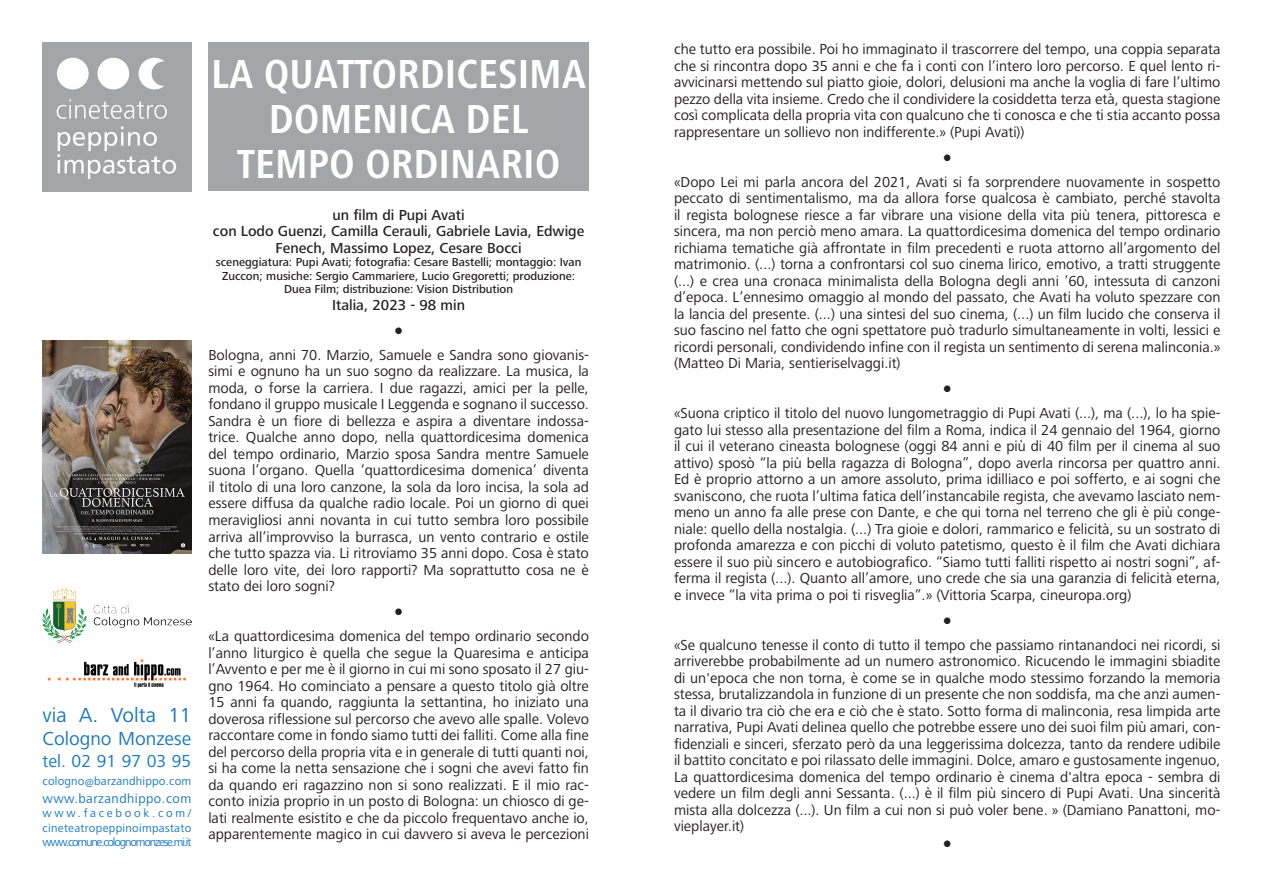
<style>
.page{position:relative;width:1263px;height:893px;background:#fff}
.page>*{position:absolute;margin:0;border:0;box-sizing:border-box;transform-origin:0 0}
.t1{font:700 condensed 42px/45px "Frutiger Next LT";color:#fff;text-align:center}
.t2{font:21px "Frutiger Next LT";color:#1978be}
.t3{font:19.5px "Frutiger Next LT";color:#1978be}
.t4{font:18px "Frutiger Next LT";color:#1978be}
.t5{font:15px/16.5px "Frutiger Next LT";color:#231f20;text-align:justify}
.t6{font:500 15px/16.5px "Frutiger Next LT";color:#231f20;text-align:center}
.t7{font:15px "Trebuchet MS";color:#231f20}
.t8{font:13.5px "Frutiger Next LT";letter-spacing:.035em;color:#1978be}
.t9{font:500 12px/13.5px "Frutiger Next LT";color:#231f20;text-align:center}
.t10{font:12px "Frutiger Next LT";letter-spacing:.015em;color:#1978be}
.t11{font:12px "Frutiger Next LT";letter-spacing:-.1em;color:#1978be}
.t12{font:12px "Frutiger Next LT";letter-spacing:.23em;color:#1978be}
</style>
<div class="page">
<div style="left:208px;top:43px;width:381px;height:148px;background:#a4a5a9"></div>
<img style="left:43px;top:341px;width:148px;height:212px">
<img style="left:47px;top:659px;width:139px;height:29px">
<img style="left:43px;top:589px;width:148px;height:53px">
<img style="left:43px;top:43px;width:148px;height:148px">
<p class="t2" style="left:43px;top:703px;width:150px">via A. Volta 11</p>
<p class="t3" style="left:43px;top:728px;width:150px">Cologno Monzese</p>
<p class="t4" style="left:43px;top:751px;width:150px">tel. 02 91 97 03 95</p>
<p class="t10" style="left:43px;top:774px;width:150px">cologno@barzandhippo.com</p>
<p class="t8" style="left:43px;top:791px;width:150px">www.barzandhippo.com</p>
<p class="t12" style="left:43px;top:807px;width:150px">www.facebook.com/</p>
<p class="t10" style="left:43px;top:821px;width:150px">cineteatropeppinoimpastato</p>
<p class="t11" style="left:43px;top:836px;width:150px">www.comune.colognomonzese.mi.it</p>
<p class="t1" style="left:211px;top:52px;width:376px">LA QUATTORDICESIMA<br>DOMENICA DEL<br>TEMPO ORDINARIO</p>
<p class="t6" style="left:213px;top:207px;width:373px">un film di Pupi Avati<br>con Lodo Guenzi, Camilla Cerauli, Gabriele Lavia, Edwige<br>Fenech, Massimo Lopez, Cesare Bocci</p>
<p class="t9" style="left:216px;top:256px;width:367px">sceneggiatura: Pupi Avati; fotografia: Cesare Bastelli; montaggio: Ivan<br>Zuccon; musiche: Sergio Cammariere, Lucio Gregoretti; produzione:<br>Duea Film; distribuzione: Vision Distribution</p>
<p class="t6" style="left:332px;top:297px;width:134px">Italia, 2023 - 98 min</p>
<p class="t7" style="left:394px;top:320px;width:11px">●</p>
<p class="t5" style="left:208px;top:347px;width:382px">Bologna, anni 70. Marzio, Samuele e Sandra sono giovanis&shy;simi e ognuno ha un suo sogno da realizzare. La musica, la moda, o forse la carriera. I due ragazzi, amici per la pelle, fondano il gruppo musicale I Leggenda e sognano il successo.<br>Sandra è un fiore di bellezza e aspira a diventare indossa&shy;trice. Qualche anno dopo, nella quattordicesima domenica del tempo ordinario, Marzio sposa Sandra mentre Samuele suona l’organo. Quella ‘quattordicesima domenica’ diventa il titolo di una loro canzone, la sola da loro incisa, la sola ad essere diffusa da qualche radio locale. Poi un giorno di quei meravigliosi anni novanta in cui tutto sembra loro possibile arriva all’improvviso la burrasca, un vento contrario e ostile che tutto spazza via. Li ritroviamo 35 anni dopo. Cosa è stato delle loro vite, dei loro rapporti? Ma soprattutto cosa ne è stato dei loro sogni?</p>
<p class="t7" style="left:394px;top:601px;width:11px">●</p>
<p class="t5" style="left:208px;top:628px;width:382px">«La quattordicesima domenica del tempo ordinario secondo l’anno liturgico è quella che segue la Quaresima e anticipa l’Avvento e per me è il giorno in cui mi sono sposato il 27 giu&shy;gno 1964. Ho cominciato a pensare a questo titolo già oltre 15 anni fa quando, raggiunta la settantina, ho iniziato una doverosa riflessione sul percorso che avevo alle spalle. Volevo raccontare come in fondo siamo tutti dei falliti. Come alla fine del percorso della propria vita e in generale di tutti quanti noi, si ha come la netta sensazione che i sogni che avevi fatto fin da quando eri ragazzino non si sono realizzati. E il mio rac&shy;conto inizia proprio in un posto di Bologna: un chiosco di ge&shy;lati realmente esistito e che da piccolo frequentavo anche io, apparentemente magico in cui davvero si aveva le percezioni</p>
<p class="t5" style="left:674px;top:41px;width:548px">che tutto era possibile. Poi ho immaginato il trascorrere del tempo, una coppia separata che si rincontra dopo 35 anni e che fa i conti con l’intero loro percorso. E quel lento ri&shy;avvicinarsi mettendo sul piatto gioie, dolori, delusioni ma anche la voglia di fare l’ultimo pezzo della vita insieme. Credo che il condividere la cosiddetta terza età, questa stagione così complicata della propria vita con qualcuno che ti conosca e che ti stia accanto possa rappresentare un sollievo non indifferente.» (Pupi Avati))</p>
<p class="t7" style="left:943px;top:147px;width:11px">●</p>
<p class="t5" style="left:674px;top:173px;width:548px">«Dopo Lei mi parla ancora del 2021, Avati si fa sorprendere nuovamente in sospetto peccato di sentimentalismo, ma da allora forse qualcosa è cambiato, perché stavolta il regista bolognese riesce a far vibrare una visione della vita più tenera, pittoresca e sincera, ma non perciò meno amara. La quattordicesima domenica del tempo ordinario richiama tematiche già affrontate in film precedenti e ruota attorno all’argomento del matrimonio. (...) torna a confrontarsi col suo cinema lirico, emotivo, a tratti struggente (...) e crea una cronaca minimalista della Bologna degli anni ’60, intessuta di canzoni d’epoca. L’ennesimo omaggio al mondo del passato, che Avati ha voluto spezzare con la lancia del presente. (...) una sintesi del suo cinema, (...) un film lucido che conserva il suo fascino nel fatto che ogni spettatore può tradurlo simultaneamente in volti, lessici e ricordi personali, condividendo infine con il regista un sentimento di serena malinconia.» (Matteo Di Maria, sentieriselvaggi.it)</p>
<p class="t7" style="left:943px;top:378px;width:11px">●</p>
<p class="t5" style="left:674px;top:405px;width:548px">«Suona criptico il titolo del nuovo lungometraggio di Pupi Avati (...), ma (...), lo ha spie&shy;gato lui stesso alla presentazione del film a Roma, indica il 24 gennaio del 1964, giorno il cui il veterano cineasta bolognese (oggi 84 anni e più di 40 film per il cinema al suo attivo) sposò “la più bella ragazza di Bologna”, dopo averla rincorsa per quattro anni.<br>Ed è proprio attorno a un amore assoluto, prima idilliaco e poi sofferto, e ai sogni che svaniscono, che ruota l’ultima fatica dell’instancabile regista, che avevamo lasciato nem&shy;meno un anno fa alle prese con Dante, e che qui torna nel terreno che gli è più conge&shy;niale: quello della nostalgia. (...) Tra gioie e dolori, rammarico e felicità, su un sostrato di profonda amarezza e con picchi di voluto patetismo, questo è il film che Avati dichiara essere il suo più sincero e autobiografico. “Siamo tutti falliti rispetto ai nostri sogni”, af&shy;ferma il regista (...). Quanto all’amore, uno crede che sia una garanzia di felicità eterna, e invece “la vita prima o poi ti risveglia”.» (Vittoria Scarpa, cineuropa.org)</p>
<p class="t7" style="left:943px;top:610px;width:11px">●</p>
<p class="t5" style="left:674px;top:636px;width:548px">«Se qualcuno tenesse il conto di tutto il tempo che passiamo rintanandoci nei ricordi, si arriverebbe probabilmente ad un numero astronomico. Ricucendo le immagini sbiadite di un'epoca che non torna, è come se in qualche modo stessimo forzando la memoria stessa, brutalizzandola in funzione di un presente che non soddisfa, ma che anzi aumen&shy;ta il divario tra ciò che era e ciò che è stato. Sotto forma di malinconia, resa limpida arte narrativa, Pupi Avati delinea quello che potrebbe essere uno dei suoi film più amari, con&shy;fidenziali e sinceri, sferzato però da una leggerissima dolcezza, tanto da rendere udibile il battito concitato e poi rilassato delle immagini. Dolce, amaro e gustosamente ingenuo, La quattordicesima domenica del tempo ordinario è cinema d'altra epoca - sembra di vedere un film degli anni Sessanta. (...) è il film più sincero di Pupi Avati. Una sincerità mista alla dolcezza (...). Un film a cui non si può voler bene. » (Damiano Panattoni, mo&shy;vieplayer.it)</p>
<p class="t7" style="left:943px;top:833px;width:11px">●</p>
</div>
